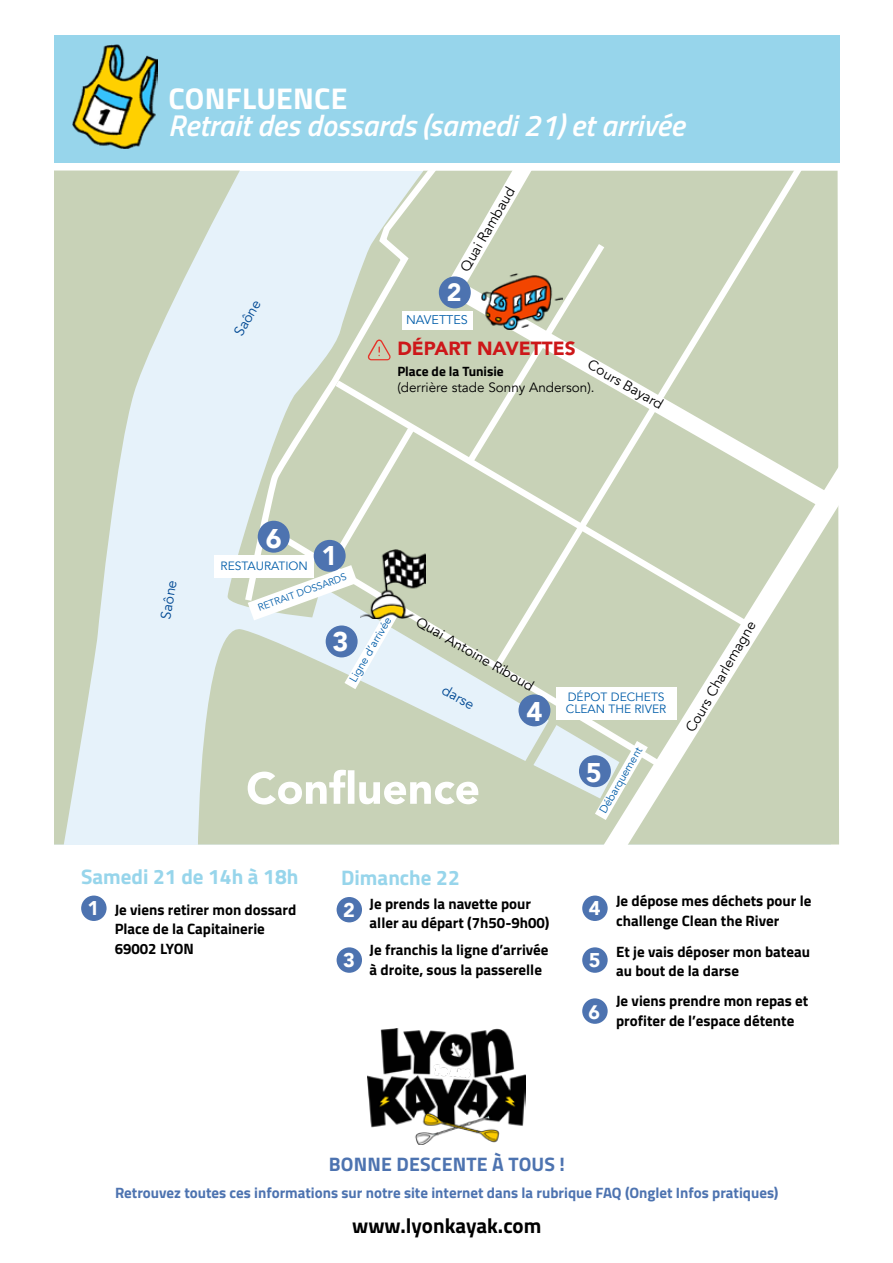
<style>
.page{position:relative;width:893px;height:1263px;background:#fff}
.page>*{position:absolute;margin:0;border:0;box-sizing:border-box;transform-origin:0 0}
.t1{font:italic 600 30px "Titillium Web";color:#fff}
.t2{font:700 30px "Titillium Web";letter-spacing:.01em;color:#fff}
.t3{font:900 27px "Avenir";color:#fff}
.t4{font:900 24.9px "Avenir";color:#fff}
.t5{font:700 21px "Titillium Web";color:#97d5eb}
.t6{font:700 21px "Titillium Web";color:#000}
.t7{font:900 19.8px "Avenir";color:#fff}
.t8{font:700 19.5px "Titillium Web";letter-spacing:.01em;color:#4d73b0}
.t9{font:900 19.5px "Avenir";color:#fff}
.t10{font:900 19.05px "Avenir";color:#cd1719}
.t11{font:700 15px/19.5px "Titillium Web";color:#000}
.t12{font:700 15px "Titillium Web";color:#4d73b0}
.t13{font:14.1px "Avenir";color:#000}
.t14{font:14.1px "Avenir";color:#004994}
.t15{font:13.5px "Avenir";color:#000}
.t16{font:700 13.5px "Titillium Web";color:#000}
.t17{font:12.6px "Avenir";color:#005da9}
.t18{font:12px/12.6px "Avenir";color:#005da9}
.t19{font:10.95px "Avenir";color:#005da9}
.t20{font:9.9px "Avenir";color:#005da9}
</style>
<div class="page">
<svg style="left:54px;top:171px;width:144px;height:673px;background:#d5e0d4"></svg>
<svg style="left:198px;top:171px;width:640px;height:673px;background:#d4ded1"></svg>
<svg style="left:517px;top:776px;width:45px;height:4px"></svg>
<svg style="left:610px;top:162px;width:202px;height:101px;background:#cdd6bf"></svg>
<svg style="left:256px;top:631px;width:320px;height:145px;background:#d1dbca"></svg>
<div style="left:419px;top:523px;width:157px;height:108px;background:#c8d2b7"></div>
<svg style="left:447px;top:263px;width:392px;height:260px;background:#ccd5bc"></svg>
<svg style="left:576px;top:430px;width:263px;height:415px;background:#cfd7c0"></svg>
<svg style="left:447px;top:162px;width:163px;height:308px;background:#d0d8c2"></svg>
<svg style="left:242px;top:162px;width:205px;height:444px;background:#dae4dd"></svg>
<div style="left:215px;top:555px;width:99px;height:23px;background:#fff"></div>
<div style="left:402px;top:311px;width:70px;height:18px;background:#fff"></div>
<svg style="left:248px;top:421px;width:171px;height:268px"></svg>
<svg style="left:595px;top:741px;width:53px;height:79px"></svg>
<div style="left:439px;top:276px;width:32px;height:32px;background:#4d73b0;border-radius:50%"></div>
<svg style="left:248px;top:770px;width:230px;height:34px"></svg>
<div style="left:314px;top:540px;width:32px;height:32px;background:#4d73b0;border-radius:50%"></div>
<div style="left:326px;top:625px;width:32px;height:32px;background:#4d73b0;border-radius:50%"></div>
<div style="left:579px;top:755px;width:32px;height:32px;background:#4d73b0;border-radius:50%"></div>
<div style="left:258px;top:521px;width:32px;height:32px;background:#4d73b0;border-radius:50%"></div>
<div style="left:518px;top:694px;width:32px;height:32px;background:#4d73b0;border-radius:50%"></div>
<svg style="left:368px;top:339px;width:22px;height:21px"></svg>
<img style="left:361px;top:550px;width:65px;height:68px">
<div style="left:556px;top:687px;width:120px;height:33px;background:#fff"></div>
<div style="left:54px;top:35px;width:785px;height:127px;background:#97d5eb"></div>
<div style="left:81px;top:895px;width:26px;height:26px;background:#4d73b0;border-radius:50%"></div>
<div style="left:337px;top:897px;width:25px;height:25px;background:#4d73b0;border-radius:50%"></div>
<div style="left:337px;top:947px;width:25px;height:26px;background:#4d73b0;border-radius:50%"></div>
<div style="left:582px;top:947px;width:26px;height:26px;background:#4d73b0;border-radius:50%"></div>
<div style="left:582px;top:998px;width:26px;height:26px;background:#4d73b0;border-radius:50%"></div>
<div style="left:582px;top:895px;width:26px;height:26px;background:#4d73b0;border-radius:50%"></div>
<img style="left:72px;top:44px;width:85px;height:104px">
<img style="left:368px;top:1028px;width:157px;height:117px">
<img style="left:481px;top:273px;width:81px;height:56px">
<h1 class="t2" style="left:168px;top:76px;width:181px">CONFLUENCE</h1>
<h1 class="t1" style="left:168px;top:103px;width:518px">Retrait des dossards (samedi 21) et arrivée</h1>
<p class="t14" style="left:230px;top:330px;width:41px;rotate:-60deg">Saône</p>
<p class="t13" style="left:457px;top:266px;width:96px;rotate:-60deg">Quai Rambaud</p>
<h3 class="t4" style="left:447px;top:271px;width:16px">2</h3>
<p class="t17" style="left:406px;top:312px;width:63px">NAVETTES</p>
<p class="t10" style="left:397px;top:332px;width:180px">DÉPART NAVETTES</p>
<p class="t16" style="left:397px;top:361px;width:108px">Place de la Tunisie</p>
<p class="t15" style="left:397px;top:379px;width:199px">(derrière stade Sonny Anderson).</p>
<p class="t13" style="left:593px;top:356px;width:86px;rotate:30deg">Cours Bayard</p>
<p class="t14" style="left:157px;top:617px;width:41px;rotate:-80deg">Saône</p>
<h2 class="t3" style="left:266px;top:515px;width:17px">6</h2>
<p class="t18" style="left:221px;top:560px;width:89px">RESTAURATION</p>
<h2 class="t3" style="left:322px;top:533px;width:17px">1</h2>
<p class="t20" style="left:256px;top:602px;width:95px;rotate:-20deg">RETRAIT DOSSARDS</p>
<p class="t19" style="left:346px;top:678px;width:74px;rotate:-60deg">Ligne d’arrivée</p>
<h2 class="t3" style="left:333px;top:619px;width:17px">3</h2>
<p class="t13" style="left:421px;top:613px;width:135px;rotate:30deg">Quai Antoine Riboud</p>
<p class="t13" style="left:682px;top:727px;width:127px;rotate:-60deg">Cours Charlemagne</p>
<p class="t14" style="left:448px;top:681px;width:36px;rotate:30deg">darse</p>
<p class="t18" style="left:566px;top:690px;width:102px">DÉPOT DECHETS<br>CLEAN THE RIVER</p>
<h2 class="t3" style="left:526px;top:689px;width:17px">4</h2>
<p class="t19" style="left:596px;top:809px;width:76px;rotate:-60deg">Débarquement</p>
<h2 class="t3" style="left:586px;top:749px;width:17px">5</h2>
<h3 class="t5" style="left:81px;top:860px;width:219px">Samedi 21 de 14h à 18h</h3>
<h3 class="t5" style="left:341px;top:861px;width:120px">Dimanche 22</h3>
<p class="t11" style="left:370px;top:893px;width:181px">Je prends la navette pour aller au départ (7h50-9h00)</p>
<h3 class="t7" style="left:88px;top:891px;width:13px">1</h3>
<h3 class="t7" style="left:343px;top:893px;width:13px">2</h3>
<h3 class="t7" style="left:343px;top:943px;width:13px">3</h3>
<h3 class="t7" style="left:589px;top:943px;width:13px">5</h3>
<h3 class="t7" style="left:589px;top:891px;width:13px">4</h3>
<p class="t11" style="left:115px;top:899px;width:183px">Je viens retirer mon dossard<br>Place de la Capitainerie<br>69002 LYON</p>
<p class="t11" style="left:370px;top:939px;width:180px">Je franchis la ligne d’arrivée à droite, sous la passerelle</p>
<h3 class="t9" style="left:589px;top:995px;width:13px">6</h3>
<p class="t11" style="left:616px;top:890px;width:197px">Je dépose mes déchets pour le challenge Clean the River</p>
<p class="t11" style="left:616px;top:941px;width:195px">Et je vais déposer mon bateau au bout de la darse</p>
<p class="t11" style="left:616px;top:990px;width:194px">Je viens prendre mon repas et profiter de l’espace détente</p>
<h3 class="t8" style="left:329px;top:1149px;width:238px">BONNE DESCENTE À TOUS !</h3>
<p class="t12" style="left:115px;top:1181px;width:665px">Retrouvez toutes ces informations sur notre site internet dans la rubrique FAQ (Onglet Infos pratiques)</p>
<h3 class="t6" style="left:352px;top:1210px;width:191px">www.lyonkayak.com</h3>
</div>
